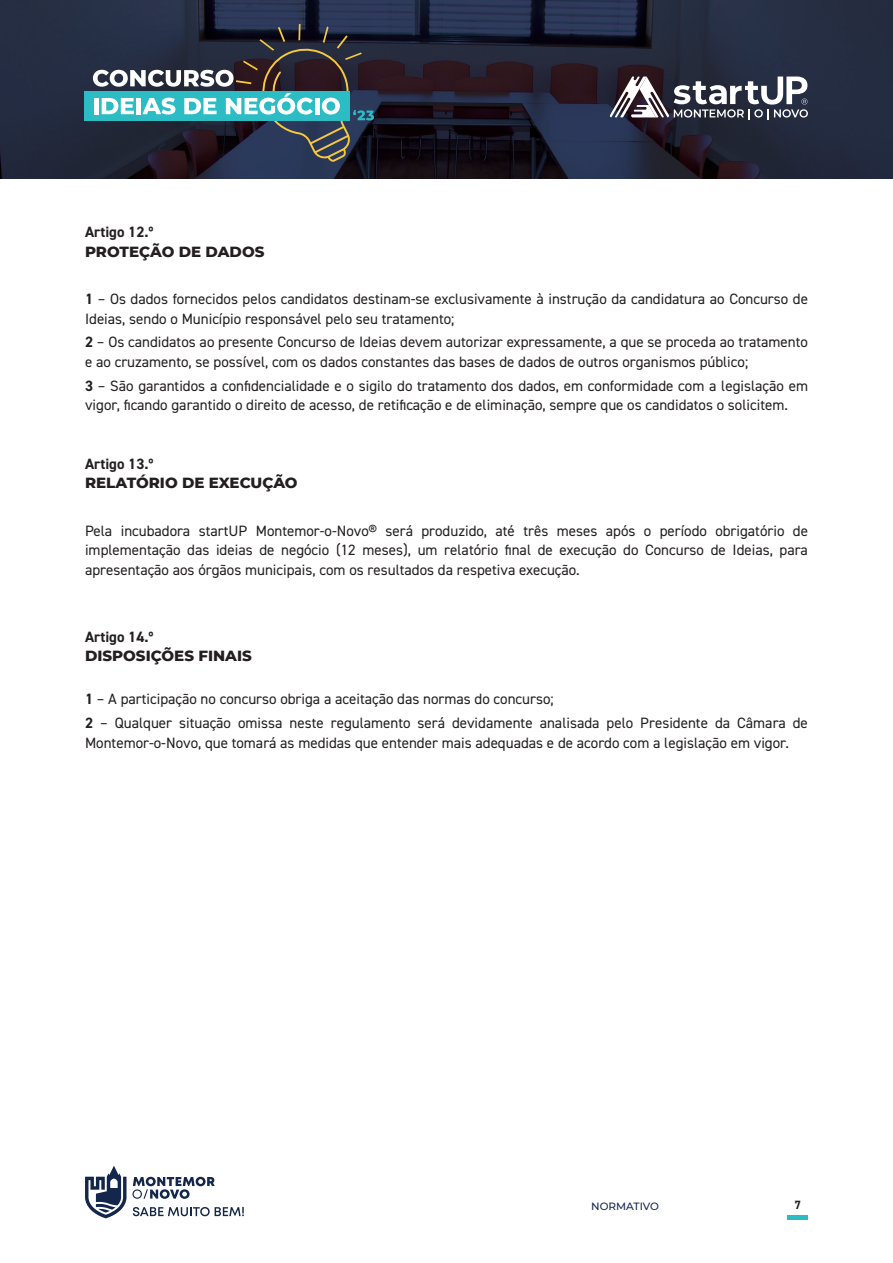
<style>
.page{position:relative;width:893px;height:1263px;background:#fff}
.page>*{position:absolute;margin:0;border:0;box-sizing:border-box;transform-origin:0 0}
.t1{font:15px/19.5px "DIN2014";color:#231f20}
.t2{font:800 15px "Montserrat";color:#231f20}
.t3{font:700 15px "DIN2014";color:#231f20}
.t4{font:700 12px "DIN2014";color:#231f20}
.t5{font:500 10.5px "Montserrat";color:#13264b}
.s1{font-weight:700}
</style>
<div class="page">
<img style="left:0;top:0;width:893px;height:179px">
<svg style="left:610px;top:77px;width:198px;height:43px"></svg>
<svg style="left:85px;top:1166px;width:159px;height:52px"></svg>
<hr style="left:788px;top:1215px;width:20px;height:4px;background:#2bbcc4">
<hr style="left:298px;top:24px;width:3px;height:16px;background:#f7c93e">
<div style="left:84px;top:91px;width:265px;height:30px;background:#2bbcc4"></div>
<svg style="left:93px;top:26px;width:281px;height:136px"></svg>
<p class="t3" style="left:85px;top:222px;width:70px">Artigo 12.º</p>
<p class="t2" style="left:85px;top:240px;width:181px">PROTEÇÃO DE DADOS</p>
<p class="t1" style="left:85px;top:289px;width:724px"><span class="s1">1</span> – Os dados fornecidos pelos candidatos destinam-se exclusivamente à instrução da candidatura ao Concurso de<br>Ideias, sendo o Município responsável pelo seu tratamento;</p>
<p class="t1" style="left:85px;top:332px;width:724px"><span class="s1">2</span> – Os candidatos ao presente Concurso de Ideias devem autorizar expressamente, a que se proceda ao tratamento e ao cruzamento, se possível, com os dados constantes das bases de dados de outros organismos público;</p>
<p class="t1" style="left:85px;top:375px;width:724px"><span class="s1">3</span> – São garantidos a confidencialidade e o sigilo do tratamento dos dados, em conformidade com a legislação em vigor, ficando garantido o direito de acesso, de retificação e de eliminação, sempre que os candidatos o solicitem.</p>
<p class="t3" style="left:85px;top:453px;width:70px">Artigo 13.º</p>
<p class="t2" style="left:85px;top:472px;width:214px">RELATÓRIO DE EXECUÇÃO</p>
<p class="t1" style="left:85px;top:520px;width:724px;text-align:justify">Pela incubadora startUP Montemor-o-Novo® será produzido, até três meses após o período obrigatório de implementação das ideias de negócio (12 meses), um relatório final de execução do Concurso de Ideias, para apresentação aos órgãos municipais, com os resultados da respetiva execução.</p>
<p class="t3" style="left:85px;top:626px;width:70px">Artigo 14.º</p>
<p class="t2" style="left:85px;top:645px;width:168px">DISPOSIÇÕES FINAIS</p>
<p class="t1" style="left:85px;top:687px;width:724px;line-height:23.7px"><span class="s1">1</span> – A participação no concurso obriga a aceitação das normas do concurso;<br><span class="s1">2</span> – Qualquer situação omissa neste regulamento será devidamente analisada pelo Presidente da Câmara de</p>
<p class="t1" style="left:85px;top:732px;width:705px">Montemor-o-Novo, que tomará as medidas que entender mais adequadas e de acordo com a legislação em vigor.</p>
<p class="t5" style="left:591px;top:1199px;width:69px">NORMATIVO</p>
<p class="t4" style="left:795px;top:1197px;width:8px">7</p>
</div>
